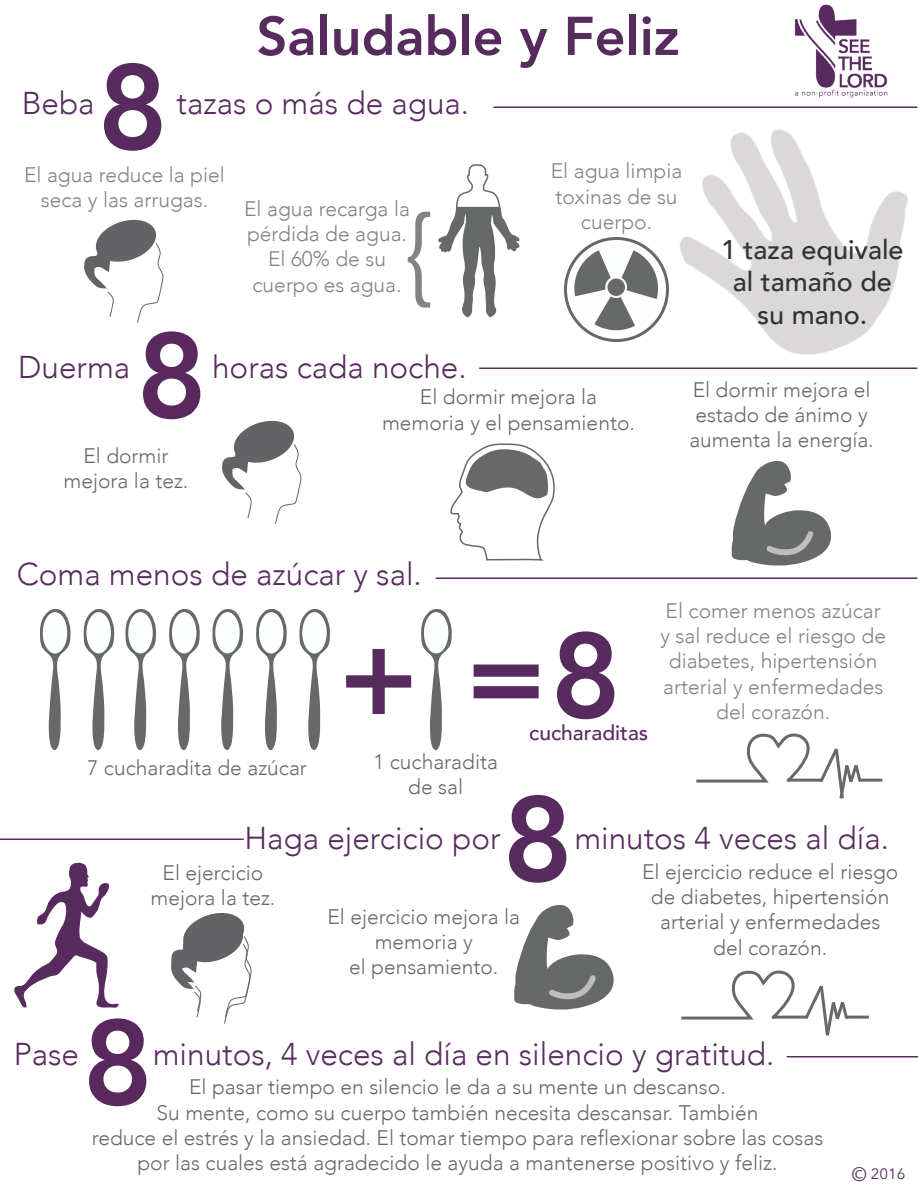
<style>
.page{position:relative;width:918px;height:1188px;background:#fff}
.page>*{position:absolute;margin:0;border:0;box-sizing:border-box;transform-origin:0 0}
.t1{font:800 120px "Avenir";color:#582b5f}
.t2{font:800 120px "Avenir";color:#59295e}
.t3{font:300 108px "Avenir";color:#818386}
.t4{font:800 54px "Avenir";color:#582b5f}
.t5{font:300 31.5px "Avenir";color:#582b5f}
.t6{font:500 27px/32.4px "Avenir";color:#313232;text-align:center}
.t7{font:300 21px/25.2px "Avenir";color:#676868;text-align:center}
.t8{font:300 21px/25.2px "Avenir";color:#818386;text-align:center}
.t9{font:500 21px "Avenir";color:#582b5f}
.t10{font:15px "Avenir Next";color:#572c5f}
.s1{font-family:"Myriad Pro";font-size:23.1px}
</style>
<div class="page">
<img style="left:648px;top:106px;width:270px;height:263px">
<img style="left:794px;top:4px;width:94px;height:94px">
<hr style="left:479px;top:368px;width:438px;height:1px;background:#582b5f">
<hr style="left:494px;top:106px;width:423px;height:2px;background:#582b5f">
<hr style="left:436px;top:578px;width:481px;height:1px;background:#582b5f">
<hr style="left:0;top:838px;width:244px;height:2px;background:#582b5f">
<svg style="left:439px;top:207px;width:80px;height:110px"></svg>
<div style="left:564px;top:237px;width:105px;height:105px;border:3px solid #676868;border-radius:50%"></div>
<svg style="left:567px;top:245px;width:97px;height:87px"></svg>
<div style="left:607px;top:278px;width:19px;height:19px;background:#676868;border-radius:50%"></div>
<div style="left:606px;top:277px;width:20px;height:20px;border:2px solid #fcfbfd;border-radius:50%"></div>
<svg style="left:514px;top:905px;width:100px;height:104px"></svg>
<svg style="left:14px;top:862px;width:105px;height:146px"></svg>
<svg style="left:681px;top:970px;width:169px;height:66px"></svg>
<hr style="left:847px;top:1016px;width:22px;height:3px;background:#676868">
<svg style="left:696px;top:733px;width:168px;height:66px"></svg>
<hr style="left:860px;top:779px;width:22px;height:3px;background:#676868">
<svg style="left:732px;top:461px;width:99px;height:104px"></svg>
<hr style="left:787px;top:1056px;width:131px;height:2px;background:#582b5f">
<svg style="left:450px;top:367px;width:106px;height:194px"></svg>
<svg style="left:40px;top:609px;width:31px;height:142px"></svg>
<div style="left:42px;top:611px;width:26px;height:43px;background:#fdfefe;border-radius:50%"></div>
<div style="left:41px;top:611px;width:28px;height:44px;border:2px solid #676868;border-radius:50%"></div>
<svg style="left:84px;top:609px;width:30px;height:142px"></svg>
<div style="left:86px;top:611px;width:26px;height:43px;background:#fdfefe;border-radius:50%"></div>
<div style="left:85px;top:611px;width:27px;height:44px;border:2px solid #676868;border-radius:50%"></div>
<svg style="left:125px;top:609px;width:31px;height:142px"></svg>
<div style="left:127px;top:611px;width:27px;height:43px;background:#fdfefe;border-radius:50%"></div>
<div style="left:127px;top:611px;width:27px;height:44px;border:2px solid #676868;border-radius:50%"></div>
<svg style="left:169px;top:609px;width:31px;height:142px"></svg>
<div style="left:171px;top:611px;width:26px;height:43px;background:#fdfefe;border-radius:50%"></div>
<div style="left:170px;top:611px;width:28px;height:44px;border:2px solid #676868;border-radius:50%"></div>
<svg style="left:212px;top:609px;width:31px;height:142px"></svg>
<div style="left:214px;top:611px;width:27px;height:43px;background:#fdfefe;border-radius:50%"></div>
<div style="left:214px;top:611px;width:27px;height:44px;border:2px solid #676868;border-radius:50%"></div>
<svg style="left:256px;top:609px;width:31px;height:142px"></svg>
<div style="left:258px;top:611px;width:26px;height:43px;background:#fdfefe;border-radius:50%"></div>
<div style="left:257px;top:611px;width:28px;height:44px;border:2px solid #676868;border-radius:50%"></div>
<svg style="left:299px;top:609px;width:31px;height:142px"></svg>
<div style="left:301px;top:611px;width:27px;height:43px;background:#fdfefe;border-radius:50%"></div>
<div style="left:301px;top:611px;width:27px;height:44px;border:2px solid #676868;border-radius:50%"></div>
<svg style="left:421px;top:609px;width:31px;height:142px"></svg>
<div style="left:423px;top:611px;width:26px;height:43px;background:#fdfefe;border-radius:50%"></div>
<div style="left:422px;top:611px;width:28px;height:44px;border:2px solid #676868;border-radius:50%"></div>
<svg style="left:84px;top:219px;width:80px;height:104px"></svg>
<svg style="left:222px;top:420px;width:80px;height:104px"></svg>
<svg style="left:171px;top:913px;width:81px;height:111px"></svg>
<h3 class="t4" style="left:256px;top:-6px;width:425px">Saludable y Feliz</h3>
<h1 class="t1" style="left:97px;top:14px;width:73px">8</h1>
<h3 class="t5" style="left:22px;top:85px;width:74px">Beba</h3>
<h3 class="t5" style="left:177px;top:85px;width:294px">tazas o más de agua.</h3>
<p class="t8" style="left:24px;top:162px;width:202px">El agua reduce la piel seca y las arrugas.</p>
<p class="t8" style="left:551px;top:159px;width:133px">El agua limpia toxinas de su cuerpo.</p>
<p class="t8" style="left:244px;top:196px;width:167px">El agua recarga la pérdida de agua.<br>El 60% de su cuerpo es agua.</p>
<h2 class="t3" style="left:401px;top:190px;width:37px">{</h2>
<h1 class="t2" style="left:136px;top:283px;width:73px">8</h1>
<h3 class="t5" style="left:18px;top:349px;width:114px">Duerma</h3>
<h3 class="t5" style="left:212px;top:349px;width:256px">horas cada noche.</h3>
<p class="t7" style="left:382px;top:385px;width:254px">El dormir mejora la memoria y el pensamiento.</p>
<p class="t7" style="left:64px;top:443px;width:126px">El dormir mejora la tez.</p>
<p class="t6" style="left:721px;top:232px;width:184px">1 taza equivale al tamaño de su mano.</p>
<p class="t7" style="left:689px;top:377px;width:186px;text-align:left">El dormir mejora el estado de ánimo y aumenta la energía.</p>
<h3 class="t5" style="left:17px;top:556px;width:407px">Coma menos de azúcar y sal.</h3>
<h1 class="t1" style="left:339px;top:583px;width:284px">+ =8</h1>
<p class="t9" style="left:529px;top:715px;width:121px">cucharaditas</p>
<p class="t8" style="left:660px;top:598px;width:227px">El comer menos azúcar y sal reduce el riesgo de diabetes, hipertensión arterial y enfermedades del corazón.</p>
<p class="t7" style="left:88px;top:755px;width:221px">7 cucharadita de azúcar</p>
<p class="t7" style="left:373px;top:749px;width:126px">1 cucharadita de sal</p>
<h1 class="t1" style="left:502px;top:746px;width:73px">8</h1>
<h3 class="t5" style="left:244px;top:820px;width:258px">Haga ejercicio por</h3>
<h3 class="t5" style="left:574px;top:820px;width:316px">minutos 4 veces al día.</h3>
<p class="t7" style="left:642px;top:859px;width:258px">El ejercicio reduce el riesgo de diabetes, hipertensión arterial y enfermedades<br>del corazón.</p>
<p class="t7" style="left:151px;top:860px;width:126px">El ejercicio mejora la tez.</p>
<p class="t7" style="left:327px;top:904px;width:194px">El ejercicio mejora la memoria y<br>el pensamiento.</p>
<h1 class="t2" style="left:82px;top:970px;width:73px">8</h1>
<h3 class="t5" style="left:14px;top:1036px;width:67px">Pase</h3>
<h3 class="t5" style="left:153px;top:1036px;width:623px">minutos, 4 veces al día en silencio y gratitud.</h3>
<p class="t7" style="left:92px;top:1075px;width:733px">El pasar tiempo en silencio le da a su mente un descanso.<br>Su mente, como su cuerpo también necesita descansar. También<br>reduce el estrés y la ansiedad. El tomar tiempo para reflexionar sobre las cosas por las cuales está agradecido le ayuda a mantenerse positivo y feliz.</p>
<p class="t10" style="left:852px;top:1161px;width:56px"><span class="s1">©</span> 2016</p>
</div>
